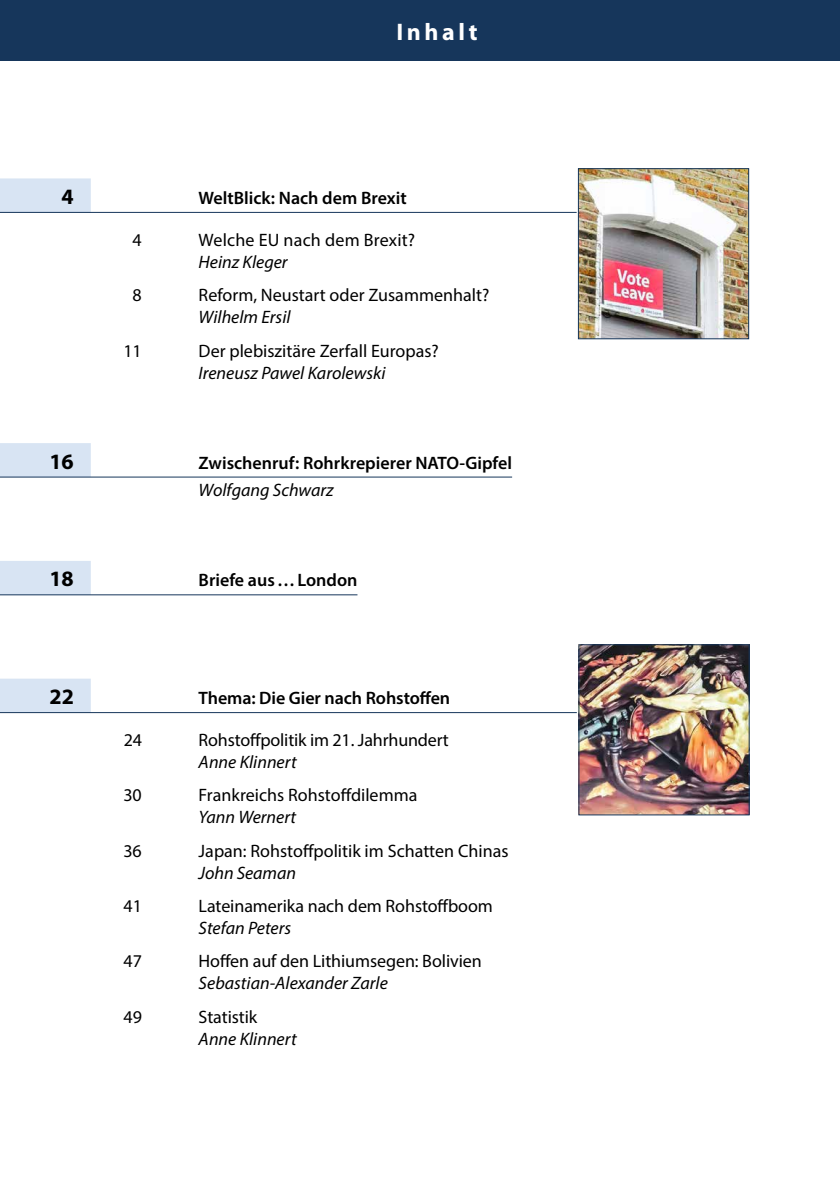
<style>
.page{position:relative;width:840px;height:1191px;background:#fff}
.page>*{position:absolute;margin:0;border:0;box-sizing:border-box;transform-origin:0 0}
.t1{font:700 24px "Myriad Pro";letter-spacing:.15em;color:#fff}
.t2{font:700 22px "Myriad Pro";color:#000}
.t3{font:18px "Myriad Pro";color:#000}
.t4{font:italic 18px "Myriad Pro";color:#000}
.t5{font:600 18px "Myriad Pro";color:#000}
</style>
<div class="page">
<div style="left:0;top:0;width:839px;height:61px;background:#16365b"></div>
<div style="left:0;top:178px;width:91px;height:34px;background:#d8e4f3"></div>
<hr style="left:0;top:212px;width:576px;height:1px;background:#16365b">
<div style="left:0;top:443px;width:91px;height:34px;background:#d8e4f3"></div>
<hr style="left:0;top:476px;width:512px;height:1px;background:#16365b">
<div style="left:0;top:561px;width:91px;height:34px;background:#d8e4f3"></div>
<hr style="left:0;top:594px;width:357px;height:1px;background:#16365b">
<div style="left:0;top:678px;width:91px;height:34px;background:#d8e4f3"></div>
<hr style="left:0;top:712px;width:576px;height:1px;background:#16365b">
<img style="left:580px;top:646px;width:167px;height:167px">
<div style="left:578px;top:644px;width:171px;height:171px;border:1px solid #16365b"></div>
<img style="left:579px;top:170px;width:167px;height:167px">
<div style="left:577px;top:168px;width:171px;height:171px;border:1px solid #16365b"></div>
<h1 class="t1" style="left:396px;top:16px;width:83px">Inhalt</h1>
<p class="t2" style="left:61px;top:182px;width:14px">4</p>
<p class="t5" style="left:198px;top:186px;width:209px">WeltBlick: Nach dem Brexit</p>
<p class="t3" style="left:132px;top:229px;width:11px">4</p>
<p class="t3" style="left:198px;top:229px;width:218px">Welche EU nach dem Brexit?</p>
<p class="t4" style="left:198px;top:251px;width:90px">Heinz Kleger</p>
<p class="t3" style="left:132px;top:284px;width:11px">8</p>
<p class="t3" style="left:198px;top:284px;width:292px">Reform, Neustart oder Zusammenhalt?</p>
<p class="t4" style="left:198px;top:306px;width:93px">Wilhelm Ersil</p>
<p class="t3" style="left:123px;top:339px;width:20px">11</p>
<p class="t3" style="left:198px;top:339px;width:241px">Der plebiszitäre Zerfall Europas?</p>
<p class="t4" style="left:198px;top:361px;width:188px">Ireneusz Pawel Karolewski</p>
<p class="t2" style="left:49px;top:447px;width:26px">16</p>
<p class="t5" style="left:198px;top:451px;width:315px">Zwischenruf: Rohrkrepierer NATO-Gipfel</p>
<p class="t4" style="left:198px;top:479px;width:136px">Wolfgang Schwarz</p>
<p class="t2" style="left:49px;top:564px;width:26px">18</p>
<p class="t5" style="left:198px;top:569px;width:160px">Briefe aus…London</p>
<p class="t2" style="left:50px;top:682px;width:26px">22</p>
<p class="t5" style="left:198px;top:686px;width:253px">Thema: Die Gier nach Rohstoffen</p>
<p class="t3" style="left:124px;top:729px;width:20px">24</p>
<p class="t3" style="left:198px;top:729px;width:251px">Rohstoffpolitik im 21. Jahrhundert</p>
<p class="t4" style="left:198px;top:751px;width:99px">Anne Klinnert</p>
<p class="t3" style="left:123px;top:784px;width:20px">30</p>
<p class="t3" style="left:198px;top:784px;width:220px">Frankreichs Rohstoffdilemma</p>
<p class="t4" style="left:198px;top:806px;width:99px">Yann Wernert</p>
<p class="t3" style="left:123px;top:839px;width:20px">36</p>
<p class="t3" style="left:198px;top:839px;width:311px">Japan: Rohstoffpolitik im Schatten Chinas</p>
<p class="t4" style="left:198px;top:861px;width:99px">John Seaman</p>
<p class="t3" style="left:123px;top:895px;width:20px">41</p>
<p class="t3" style="left:198px;top:895px;width:295px">Lateinamerika nach dem Rohstoffboom</p>
<p class="t4" style="left:198px;top:917px;width:94px">Stefan Peters</p>
<p class="t3" style="left:123px;top:950px;width:20px">47</p>
<p class="t3" style="left:198px;top:950px;width:284px">Hoffen auf den Lithiumsegen: Bolivien</p>
<p class="t4" style="left:198px;top:972px;width:190px">Sebastian-Alexander Zarle</p>
<p class="t3" style="left:123px;top:1005px;width:20px">49</p>
<p class="t3" style="left:198px;top:1005px;width:60px">Statistik</p>
<p class="t4" style="left:198px;top:1027px;width:99px">Anne Klinnert</p>
</div>
